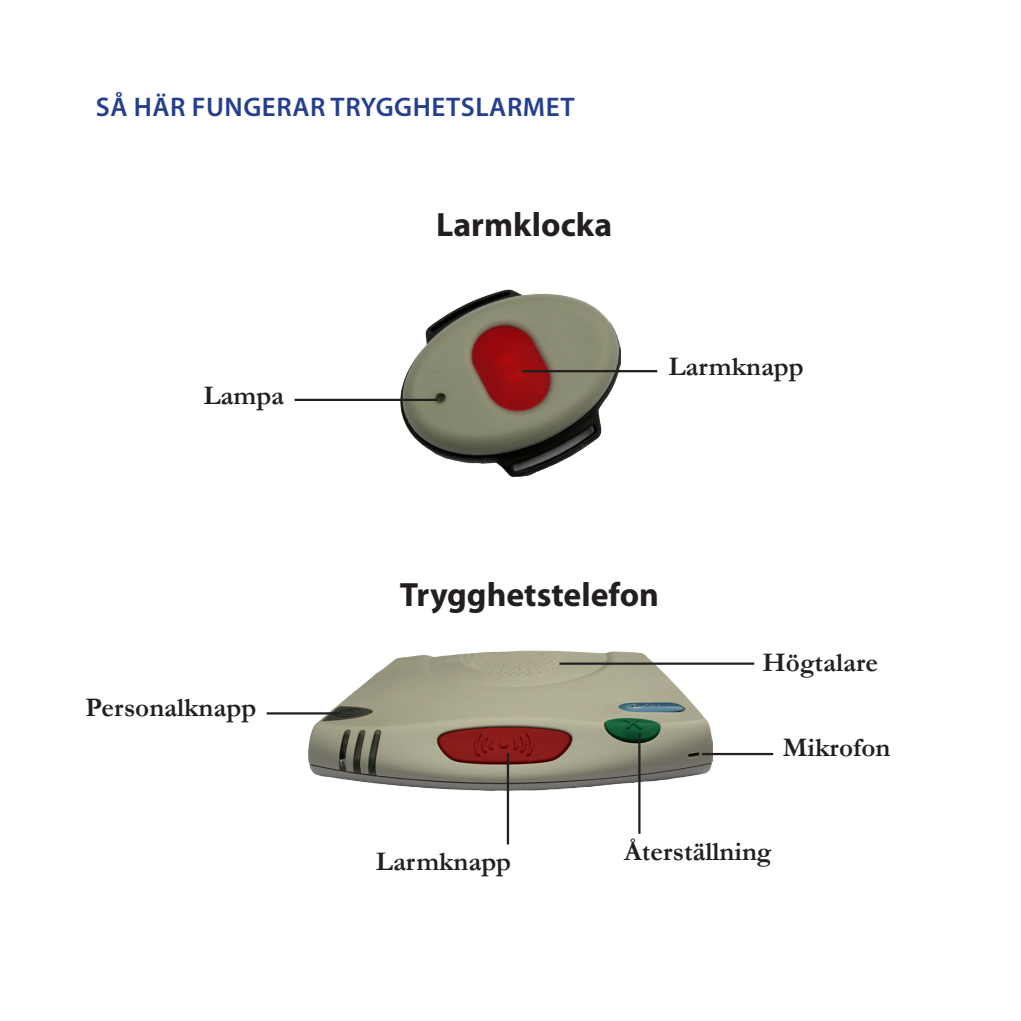
<style>
.page{position:relative;width:1021px;height:1021px;background:#fff}
.page>*{position:absolute;margin:0;border:0;box-sizing:border-box;transform-origin:0 0}
.brödtext{font:700 33.75px "Myriad Pro";color:#231f20}
.trygghetstelefon{font:700 27px "Garamond";color:#231f20}
.rubriker{font:600 27px "Myriad Pro";letter-spacing:.02em;color:#253f8e}
</style>
<div class="page">
<img style="left:308px;top:650px;width:404px;height:143px">
<img style="left:400px;top:289px;width:220px;height:187px">
<hr style="left:522px;top:370px;width:135px;height:2px;background:#231f20">
<hr style="left:294px;top:399px;width:144px;height:2px;background:#231f20">
<hr style="left:559px;top:662px;width:195px;height:2px;background:#231f20">
<hr style="left:702px;top:753px;width:71px;height:2px;background:#231f20">
<hr style="left:638px;top:733px;width:2px;height:100px;background:#231f20">
<hr style="left:507px;top:753px;width:2px;height:91px;background:#231f20">
<hr style="left:267px;top:712px;width:74px;height:2px;background:#231f20">
<p class="rubriker" style="left:96px;top:90px;width:480px">SÅ HÄR FUNGERAR TRYGGHETSLARMET</p>
<p class="trygghetstelefon" style="left:203px;top:377px;width:82px">Lampa</p>
<p class="trygghetstelefon" style="left:85px;top:689px;width:172px">Personalknapp</p>
<p class="brödtext" style="left:436px;top:202px;width:178px">Larmklocka</p>
<p class="trygghetstelefon" style="left:668px;top:348px;width:137px">Larmknapp</p>
<p class="brödtext" style="left:400px;top:572px;width:260px">Trygghetstelefon</p>
<p class="trygghetstelefon" style="left:762px;top:643px;width:117px">Högtalare</p>
<p class="trygghetstelefon" style="left:782px;top:728px;width:109px">Mikrofon</p>
<p class="trygghetstelefon" style="left:376px;top:843px;width:137px">Larmknapp</p>
<p class="trygghetstelefon" style="left:624px;top:833px;width:149px">Återställning</p>
</div>
